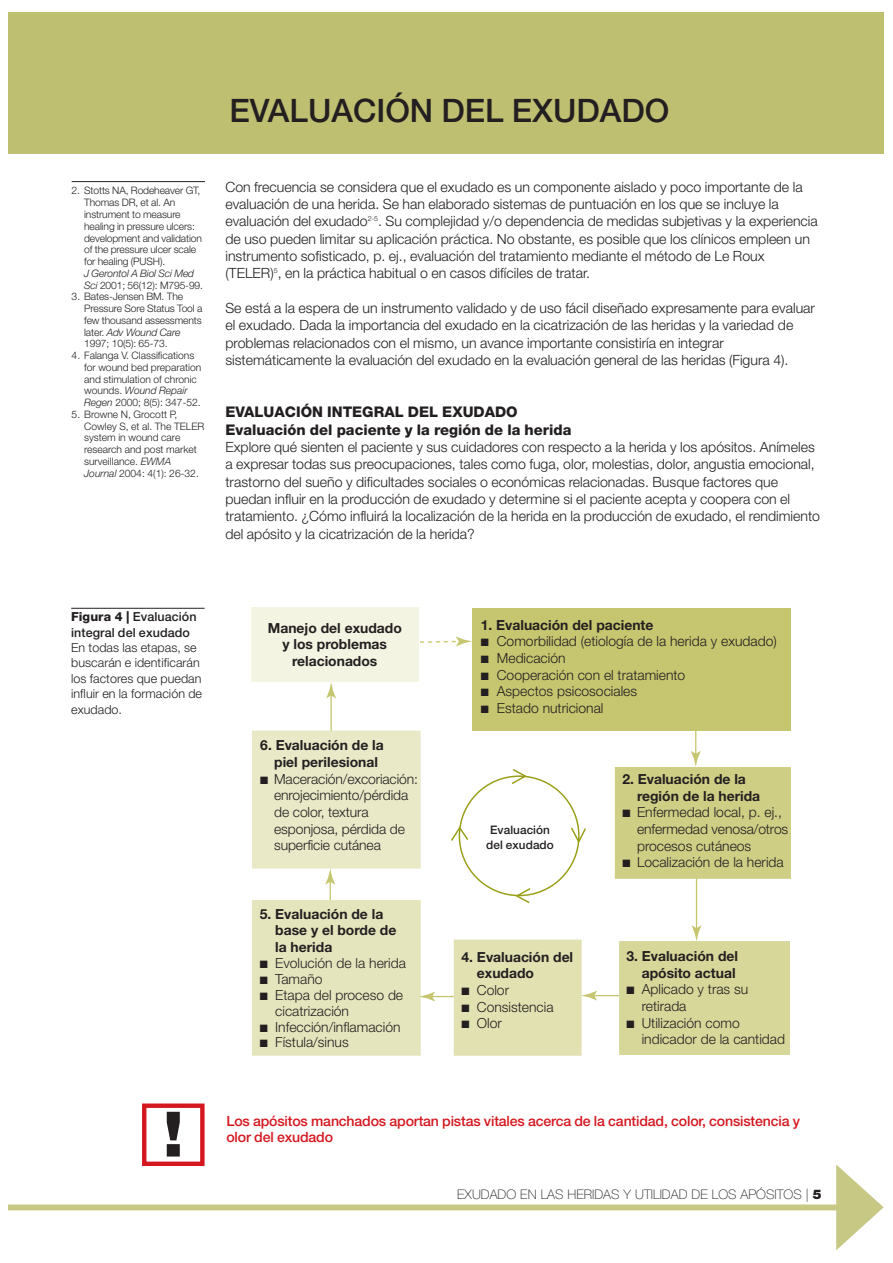
<style>
.page{position:relative;width:893px;height:1263px;background:#fff}
.page>*{position:absolute;margin:0;border:0;box-sizing:border-box;transform-origin:0 0}
.t1{font:900 62.7px "Helvetica Neue";color:#231f20}
.t2{font:500 32.4px "Helvetica Neue";color:#231f20}
.t3{font:800 14.7px/17.4px "Helvetica Neue";color:#231f20}
.t4{font:300 14.1px/17.4px "Helvetica Neue";color:#231f20}
.t5{font:500 14.1px/16.2px "Helvetica Neue";letter-spacing:-.01em;color:#d5171f}
.t6{font:300 13.95px/16.6px "Helvetica Neue";color:#231f20}
.t7{font:700 13.95px/16.6px "Helvetica Neue";color:#231f20}
.t8{font:100 13.2px "Helvetica Neue";color:#231f20}
.t9{font:300 12.45px/15.5px "Helvetica Neue";letter-spacing:.005em;color:#231f20}
.t10{font:500 12.45px/15.5px "Helvetica Neue";letter-spacing:.005em;color:#231f20}
.t11{font:500 11.7px/15.5px "Helvetica Neue";letter-spacing:.005em;color:#231f20;text-align:center}
.t12{font:300 10.35px/11.7px "Helvetica Neue";letter-spacing:-.01em;color:#231f20}
.t13{font:italic 300 10.35px/11.7px "Helvetica Neue";letter-spacing:-.01em;color:#231f20}
.s1{font-style:normal}
.s2{font-style:italic}
.s3{font-weight:800}
.s4{font-weight:900}
</style>
<div class="page">
<div style="left:9px;top:13px;width:875px;height:141px;background:#bebf70"></div>
<svg style="left:836px;top:1165px;width:47px;height:85px"></svg>
<div style="left:9px;top:1205px;width:859px;height:5px;background:#c8c885"></div>
<div style="left:251px;top:608px;width:167px;height:74px;background:#f4f4e3"></div>
<div style="left:252px;top:731px;width:168px;height:137px;background:#e9e9c8"></div>
<div style="left:252px;top:731px;width:168px;height:138px;border:1px solid #e9e9c8"></div>
<div style="left:252px;top:901px;width:168px;height:154px;background:#e5e5bd"></div>
<div style="left:252px;top:900px;width:168px;height:156px;border:1px solid #e5e5bd"></div>
<div style="left:454px;top:940px;width:127px;height:115px;background:#e1e1b2"></div>
<div style="left:454px;top:940px;width:127px;height:116px;border:1px solid #e1e1b2"></div>
<hr style="left:695px;top:834px;width:2px;height:96px;background:#c7c670">
<svg style="left:691px;top:925px;width:10px;height:16px"></svg>
<div style="left:472px;top:609px;width:318px;height:122px;background:#c7c670"></div>
<div style="left:615px;top:768px;width:175px;height:110px;background:#cece85"></div>
<div style="left:615px;top:767px;width:176px;height:112px;border:1px solid #cece85"></div>
<div style="left:619px;top:942px;width:170px;height:112px;background:#d8d79a"></div>
<div style="left:619px;top:941px;width:171px;height:114px;border:1px solid #d8d79a"></div>
<hr style="left:329px;top:880px;width:2px;height:20px;background:#c7c670">
<svg style="left:325px;top:869px;width:10px;height:16px"></svg>
<svg style="left:419px;top:992px;width:34px;height:9px"></svg>
<svg style="left:581px;top:991px;width:38px;height:9px"></svg>
<svg style="left:418px;top:637px;width:54px;height:9px"></svg>
<hr style="left:695px;top:661px;width:1px;height:94px;background:#c7c670">
<svg style="left:691px;top:751px;width:9px;height:16px"></svg>
<hr style="left:330px;top:694px;width:2px;height:37px;background:#c7c670">
<svg style="left:326px;top:682px;width:10px;height:16px"></svg>
<hr style="left:71px;top:608px;width:133px;height:1px;background:#231f20">
<hr style="left:72px;top:181px;width:133px;height:1px;background:#231f20">
<div style="left:142px;top:1104px;width:62px;height:62px;border:4px solid #d5171f"></div>
<svg style="left:451px;top:769px;width:135px;height:135px"></svg>
<div style="left:482px;top:810px;width:75px;height:57px;background:#fff"></div>
<h2 class="t2" style="left:229px;top:99px;width:441px">EVALUACIÓN DEL EXUDADO</h2>
<p class="t12" style="left:84px;top:186px;width:119px;text-indent:-13px">2. Stotts NA, Rodeheaver GT,<br>Thomas DR, et al. An instrument to measure healing in pressure ulcers: development and validation of the pressure ulcer scale for healing (PUSH).</p>
<p class="t13" style="left:84px;top:268px;width:120px">J Gerontol A Biol Sci Med<br>Sci <span class="s1">2001; 56(12): M795-99.</span></p>
<p class="t12" style="left:84px;top:292px;width:120px;text-indent:-13px">3. Bates-Jensen BM. The<br>Pressure Sore Status Tool a few thousand assessments later. <span class="s2">Adv Wound Care<br></span>1997; 10(5): 65-73.</p>
<p class="t12" style="left:84px;top:351px;width:119px;text-indent:-13px">4. Falanga V. Classifications for wound bed preparation and stimulation of chronic wounds. <span class="s2">Wound Repair<br>Regen</span> 2000; 8(5): 347-52.</p>
<p class="t12" style="left:84px;top:409px;width:122px;text-indent:-13px">5. Browne N, Grocott P,<br>Cowley S, et al. The TELER system in wound care research and post market surveillance. <span class="s2">EWMA<br>Journal</span> 2004: 4(1): 26-32.</p>
<p class="t4" style="left:225px;top:179px;width:594px">Con frecuencia se considera que el exudado es un componente aislado y poco importante de la evaluación de una herida. Se han elaborado sistemas de puntuación en los que se incluye la evaluación del exudado<sup>2-5</sup>. Su complejidad y/o dependencia de medidas subjetivas y la experiencia de uso pueden limitar su aplicación práctica. No obstante, es posible que los clínicos empleen un instrumento sofisticado, p. ej., evaluación del tratamiento mediante el método de Le Roux (TELER)<sup>5</sup>, en la práctica habitual o en casos difíciles de tratar.</p>
<p class="t4" style="left:225px;top:301px;width:591px">Se está a la espera de un instrumento validado y de uso fácil diseñado expresamente para evaluar el exudado. Dada la importancia del exudado en la cicatrización de las heridas y la variedad de problemas relacionados con el mismo, un avance importante consistiría en integrar sistemáticamente la evaluación del exudado en la evaluación general de las heridas (Figura 4).</p>
<p class="t3" style="left:225px;top:404px;width:347px">EVALUACIÓN INTEGRAL DEL EXUDADO<br>Evaluación del paciente y la región de la herida</p>
<p class="t4" style="left:225px;top:439px;width:596px">Explore qué sienten el paciente y sus cuidadores con respecto a la herida y los apósitos. Anímeles a expresar todas sus preocupaciones, tales como fuga, olor, molestias, dolor, angustia emocional, trastorno del sueño y dificultades sociales o económicas relacionadas. Busque factores que puedan influir en la producción de exudado y determine si el paciente acepta y coopera con el tratamiento. ¿Cómo influirá la localización de la herida en la producción de exudado, el rendimiento del apósito y la cicatrización de la herida?</p>
<p class="t10" style="left:71px;top:610px;width:127px"><span class="s3">Figura 4 |</span> Evaluación integral del exudado</p>
<p class="t9" style="left:71px;top:641px;width:132px">En todas las etapas, se buscarán e identificarán los factores que puedan influir en la formación de exudado.</p>
<p class="t7" style="left:268px;top:621px;width:136px;text-align:center">Manejo del exudado y los problemas relacionados</p>
<p class="t7" style="left:260px;top:738px;width:125px;text-align:center">6. Evaluación de la piel perilesional</p>
<p class="t6" style="left:274px;top:772px;width:145px;text-indent:-14px">■ Maceración/excoriación: enrojecimiento/pérdida de color, textura esponjosa, pérdida de superficie cutánea</p>
<p class="t7" style="left:275px;top:907px;width:123px;text-indent:-15px">5. Evaluación de la base y el borde de la herida</p>
<p class="t6" style="left:260px;top:956px;width:148px">■ Evolución de la herida</p>
<p class="t6" style="left:260px;top:972px;width:64px">■ Tamaño</p>
<p class="t6" style="left:275px;top:988px;width:129px;line-height:15.9px;text-indent:-15px">■ Etapa del proceso de cicatrización</p>
<p class="t6" style="left:260px;top:1020px;width:142px">■ Infección/inflamación</p>
<p class="t6" style="left:260px;top:1035px;width:90px">■ Fístula/sinus</p>
<p class="t7" style="left:481px;top:618px;width:174px">1. Evaluación del paciente</p>
<p class="t6" style="left:481px;top:634px;width:297px">■ Comorbilidad (etiología de la herida y exudado)</p>
<p class="t6" style="left:481px;top:651px;width:86px">■ Medicación</p>
<p class="t6" style="left:481px;top:668px;width:206px">■ Cooperación con el tratamiento</p>
<p class="t6" style="left:481px;top:684px;width:158px">■ Aspectos psicosociales</p>
<p class="t6" style="left:481px;top:701px;width:124px">■ Estado nutricional</p>
<p class="t11" style="left:486px;top:823px;width:69px">Evaluación del exudado</p>
<p class="t7" style="left:477px;top:950px;width:98px;text-indent:-15px">4. Evaluación del exudado</p>
<p class="t6" style="left:461px;top:983px;width:49px">■ Color</p>
<p class="t6" style="left:461px;top:1000px;width:94px">■ Consistencia</p>
<p class="t6" style="left:461px;top:1017px;width:42px">■ Olor</p>
<p class="t7" style="left:637px;top:772px;width:125px;text-indent:-15px">2. Evaluación de la región de la herida</p>
<p class="t6" style="left:637px;top:805px;width:153px;text-indent:-15px">■ Enfermedad local, p. ej., enfermedad venosa/otros procesos cutáneos</p>
<p class="t6" style="left:622px;top:856px;width:163px">■ Localización de la herida</p>
<p class="t7" style="left:626px;top:949px;width:113px;text-align:right">3. Evaluación del apósito actual</p>
<p class="t6" style="left:641px;top:982px;width:108px;text-indent:-15px">■ Aplicado y tras su retirada</p>
<p class="t6" style="left:641px;top:1016px;width:145px;text-indent:-15px">■ Utilización como indicador de la cantidad</p>
<h1 class="t1" style="left:163px;top:1112px;width:21px">!</h1>
<p class="t5" style="left:226px;top:1114px;width:575px">Los apósitos manchados aportan pistas vitales acerca de la cantidad, color, consistencia y olor del exudado</p>
<p class="t8" style="left:457px;top:1190px;width:366px">EXUDADO EN LAS HERIDAS Y UTILIDAD DE LOS APÓSITOS | <span class="s4">5</span></p>
</div>
